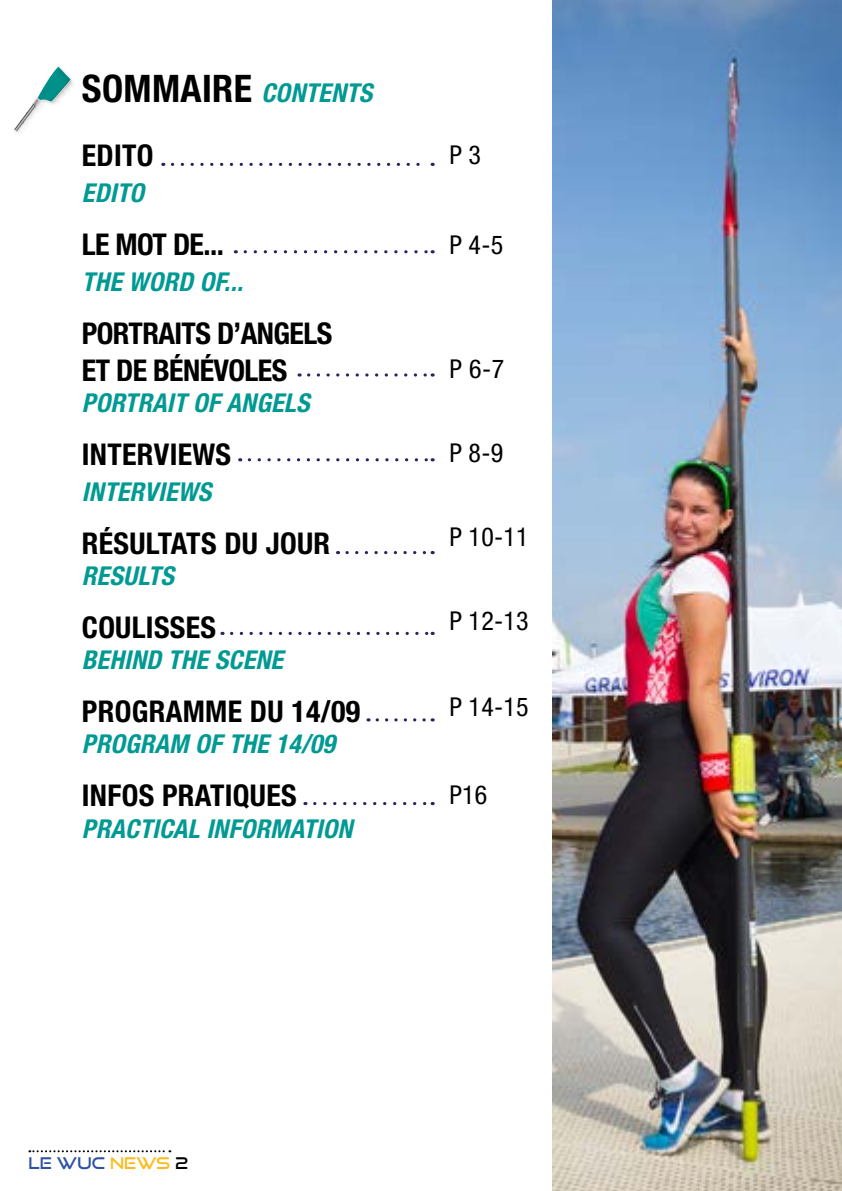
<style>
.page{position:relative;width:842px;height:1191px;background:#fff}
.page>*{position:absolute;margin:0;border:0;box-sizing:border-box;transform-origin:0 0}
.t1{font:700 condensed 38px "Helvetica Neue";letter-spacing:.01em;color:#000}
.t2{font:700 condensed 30px "Helvetica Neue";letter-spacing:.01em;color:#000}
.t3{font:700 condensed 30px/36px "Helvetica Neue";letter-spacing:-.02em;color:#000}
.t4{font:italic 700 condensed 26px "Helvetica Neue";letter-spacing:.01em;color:#009a93}
.t5{font:condensed 26px "Helvetica Neue";letter-spacing:.01em;color:#000}
.t6{font:16px "Good Times Rg";letter-spacing:.01em;color:#2f52a0}
.s1{font-style:italic;font-size:26px;color:#009a93}
.s2{color:#fbbb20}
.s3{color:#000}
</style>
<div class="page">
<img style="left:58px;top:66px;width:15px;height:21px">
<svg style="left:14px;top:67px;width:56px;height:64px"></svg>
<svg style="left:172px;top:163px;width:261px;height:3px"></svg>
<svg style="left:245px;top:250px;width:188px;height:3px"></svg>
<svg style="left:309px;top:373px;width:124px;height:3px"></svg>
<svg style="left:249px;top:458px;width:184px;height:3px"></svg>
<svg style="left:347px;top:551px;width:86px;height:3px"></svg>
<svg style="left:232px;top:632px;width:201px;height:3px"></svg>
<svg style="left:377px;top:718px;width:56px;height:3px"></svg>
<svg style="left:315px;top:802px;width:118px;height:3px"></svg>
<img style="left:553px;top:0;width:289px;height:1191px">
<svg style="left:29px;top:1150px;width:141px;height:2px"></svg>
<h1 class="t1" style="left:82px;top:65px;width:292px">SOMMAIRE <span class="s1">CONTENTS</span></h1>
<p class="t2" style="left:82px;top:138px;width:73px">EDITO</p>
<p class="t4" style="left:82px;top:177px;width:64px">EDITO</p>
<p class="t2" style="left:82px;top:227px;width:143px">LE MOT DE...</p>
<p class="t4" style="left:82px;top:266px;width:163px">THE WORD OF...</p>
<p class="t3" style="left:82px;top:315px;width:252px">PORTRAITS D’ANGELS<br>ET DE BÉNÉVOLES</p>
<p class="t4" style="left:82px;top:387px;width:229px">PORTRAIT OF ANGELS</p>
<p class="t2" style="left:82px;top:436px;width:151px">INTERVIEWS</p>
<p class="t4" style="left:82px;top:476px;width:131px">INTERVIEWS</p>
<p class="t2" style="left:82px;top:525px;width:250px">RÉSULTATS DU JOUR</p>
<p class="t4" style="left:82px;top:560px;width:94px">RESULTS</p>
<p class="t2" style="left:82px;top:609px;width:136px">COULISSES</p>
<p class="t4" style="left:82px;top:644px;width:203px">BEHIND THE SCENE</p>
<p class="t2" style="left:82px;top:693px;width:280px">PROGRAMME DU 14/09</p>
<p class="t4" style="left:82px;top:728px;width:255px">PROGRAM OF THE 14/09</p>
<p class="t2" style="left:82px;top:777px;width:216px">INFOS PRATIQUES</p>
<p class="t4" style="left:82px;top:812px;width:272px">PRACTICAL INFORMATION</p>
<p class="t5" style="left:449px;top:139px;width:33px">P 3</p>
<p class="t5" style="left:449px;top:229px;width:55px">P 4-5</p>
<p class="t5" style="left:449px;top:353px;width:56px">P 6-7</p>
<p class="t5" style="left:449px;top:437px;width:55px">P 8-9</p>
<p class="t5" style="left:449px;top:521px;width:81px">P 10-11</p>
<p class="t5" style="left:449px;top:605px;width:81px">P 12-13</p>
<p class="t5" style="left:449px;top:691px;width:81px">P 14-15</p>
<p class="t5" style="left:449px;top:779px;width:39px">P16</p>
<p class="t6" style="left:28px;top:1153px;width:162px">LE WUC <span class="s2">NEWS</span> <span class="s3">2</span></p>
</div>
